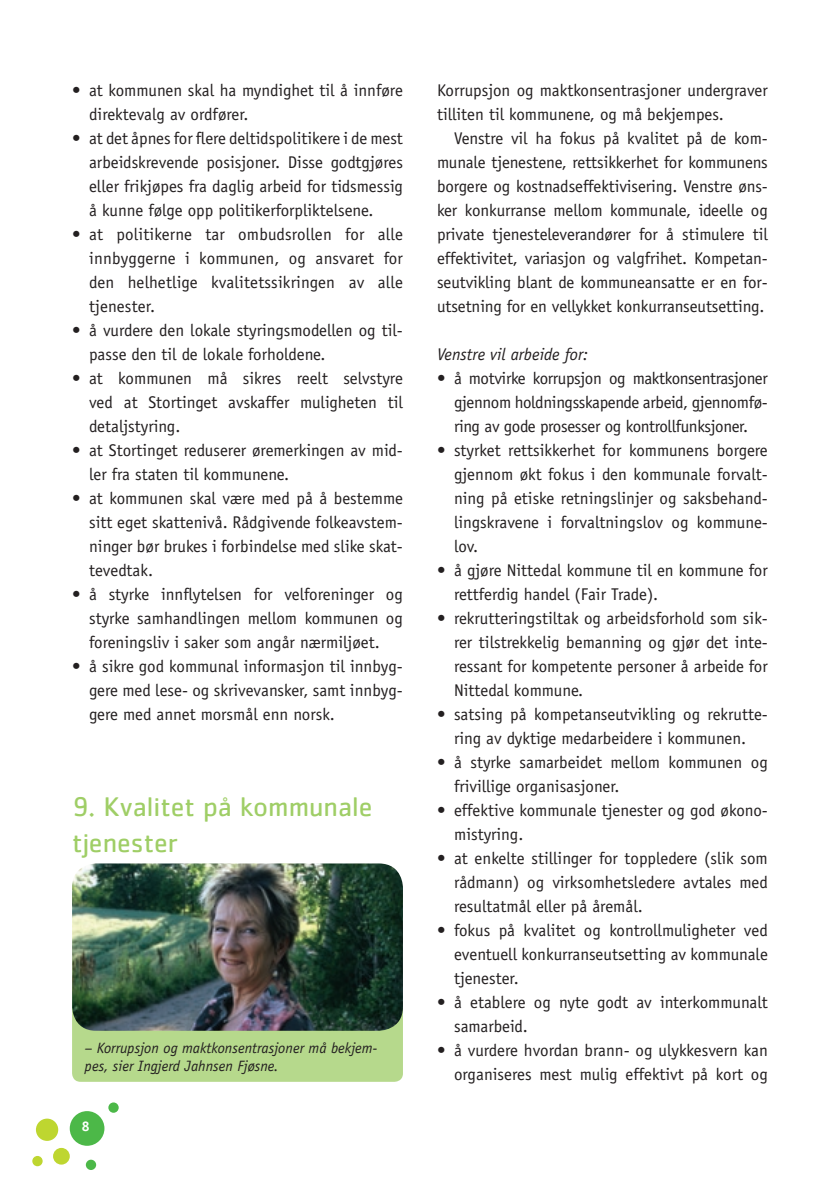
<style>
.page{position:relative;width:840px;height:1191px;background:#fff}
.page>*{position:absolute;margin:0;border:0;box-sizing:border-box;transform-origin:0 0}
.t1{font:28px/36px "Cachet";color:#9fce66}
.t2{font:17px/24px "Officina Sans";color:#231f20;text-align:justify}
.t3{font:italic 17px "Officina Sans";color:#231f20}
.t4{font:italic 15px/18px "Officina Sans";color:#231f20}
.t5{font:700 14px "Officina Sans";color:#fff}
</style>
<div class="page">
<div style="left:70px;top:1111px;width:34px;height:34px;background:#4cb848;border-radius:50%"></div>
<div style="left:86px;top:1159px;width:10px;height:11px;background:#4cb848;border-radius:50%"></div>
<div style="left:108px;top:1102px;width:11px;height:10px;background:#4cb848;border-radius:50%"></div>
<div style="left:32px;top:1156px;width:11px;height:10px;background:#bed630;border-radius:50%"></div>
<div style="left:53px;top:1147px;width:17px;height:17px;background:#bed630;border-radius:50%"></div>
<div style="left:36px;top:1118px;width:22px;height:22px;background:#bed630;border-radius:50%"></div>
<div style="left:72px;top:996px;width:331px;height:85px;background:#b6d98c;border-radius:9px"></div>
<img style="left:72px;top:863px;width:331px;height:167px;border-radius:24px">
<p class="t2" style="left:89px;top:78px;width:315px;text-indent:-17px">• at kommunen skal ha myndighet til å innføre direktevalg av ordfører.</p>
<p class="t2" style="left:89px;top:126px;width:315px;text-indent:-17px">• at det åpnes for flere deltidspolitikere i de mest arbeidskrevende posisjoner. Disse godtgjøres eller frikjøpes fra daglig arbeid for tidsmessig å kunne følge opp politikerforpliktelsene.</p>
<p class="t2" style="left:89px;top:222px;width:315px;text-indent:-17px">• at politikerne tar ombudsrollen for alle innbyggerne i kommunen, og ansvaret for den helhetlige kvalitetssikringen av alle tjenester.</p>
<p class="t2" style="left:89px;top:318px;width:315px;text-indent:-17px">• å vurdere den lokale styringsmodellen og til&shy;passe den til de lokale forholdene.</p>
<p class="t2" style="left:89px;top:366px;width:315px;text-indent:-17px">• at kommunen må sikres reelt selvstyre ved at Stortinget avskaffer muligheten til detaljstyring.</p>
<p class="t2" style="left:89px;top:438px;width:315px;text-indent:-17px">• at Stortinget reduserer øremerkingen av mid&shy;ler fra staten til kommunene.</p>
<p class="t2" style="left:89px;top:486px;width:315px;text-indent:-17px">• at kommunen skal være med på å bestemme sitt eget skattenivå. Rådgivende folkeavstem&shy;ninger bør brukes i forbindelse med slike skat&shy;tevedtak.</p>
<p class="t2" style="left:89px;top:582px;width:315px;text-indent:-17px">• å styrke innflytelsen for velforeninger og styrke samhandlingen mellom kommunen og foreningsliv i saker som angår nærmiljøet.</p>
<p class="t2" style="left:89px;top:654px;width:315px;text-indent:-17px">• å sikre god kommunal informasjon til innbyg&shy;gere med lese- og skrivevansker, samt innbyg&shy;gere med annet morsmål enn norsk.</p>
<h1 class="t1" style="left:72px;top:788px;width:302px">9. Kvalitet på kommunale tjenester</h1>
<p class="t4" style="left:85px;top:1038px;width:294px">– Korrupsjon og maktkonsentrasjoner må bekjem&shy;pes, sier Ingjerd Jahnsen Fjøsne.</p>
<p class="t5" style="left:82px;top:1117px;width:9px">8</p>
<p class="t2" style="left:437px;top:78px;width:332px">Korrupsjon og maktkonsentrasjoner undergraver tilliten til kommunene, og må bekjempes.</p>
<p class="t2" style="left:437px;top:126px;width:332px;text-indent:17px">Venstre vil ha fokus på kvalitet på de kom&shy;munale tjenestene, rettsikkerhet for kommunens borgere og kostnadseffektivisering. Venstre øns&shy;ker konkurranse mellom kommunale, ideelle og private tjenesteleverandører for å stimulere til effektivitet, variasjon og valgfrihet. Kompetan&shy;seutvikling blant de kommuneansatte er en for&shy;utsetning for en vellykket konkurranseutsetting.</p>
<p class="t3" style="left:437px;top:344px;width:153px">Venstre vil arbeide for:</p>
<p class="t2" style="left:454px;top:366px;width:315px;text-indent:-17px">• å motvirke korrupsjon og maktkonsentrasjoner gjennom holdningsskapende arbeid, gjennomfø&shy;ring av gode prosesser og kontrollfunksjoner.</p>
<p class="t2" style="left:454px;top:438px;width:315px;text-indent:-17px">• styrket rettsikkerhet for kommunens borgere gjennom økt fokus i den kommunale forvalt&shy;ning på etiske retningslinjer og saksbehand&shy;lingskravene i forvaltningslov og kommune&shy;lov.</p>
<p class="t2" style="left:454px;top:558px;width:315px;text-indent:-17px">• å gjøre Nittedal kommune til en kommune for rettferdig handel (Fair Trade).</p>
<p class="t2" style="left:454px;top:606px;width:315px;text-indent:-17px">• rekrutteringstiltak og arbeidsforhold som sik&shy;rer tilstrekkelig bemanning og gjør det inte&shy;ressant for kompetente personer å arbeide for Nittedal kommune.</p>
<p class="t2" style="left:437px;top:702px;width:332px;text-align:center">• satsing på kompetanseutvikling og rekrutte&shy;ring av dyktige medarbeidere i kommunen.</p>
<p class="t2" style="left:454px;top:750px;width:315px;text-indent:-17px">• å styrke samarbeidet mellom kommunen og frivillige organisasjoner.</p>
<p class="t2" style="left:454px;top:798px;width:315px;text-indent:-17px">• effektive kommunale tjenester og god økono&shy;mistyring.</p>
<p class="t2" style="left:454px;top:846px;width:315px;text-indent:-17px">• at enkelte stillinger for toppledere (slik som rådmann) og virksomhetsledere avtales med resultatmål eller på åremål.</p>
<p class="t2" style="left:454px;top:918px;width:315px;text-indent:-17px">• fokus på kvalitet og kontrollmuligheter ved eventuell konkurranseutsetting av kommunale tjenester.</p>
<p class="t2" style="left:454px;top:990px;width:315px;text-indent:-17px">• å etablere og nyte godt av interkommunalt samarbeid.</p>
<p class="t2" style="left:437px;top:1038px;width:332px;text-align:right">• å vurdere hvordan brann- og ulykkesvern kan organiseres mest mulig effektivt på kort og</p>
</div>
